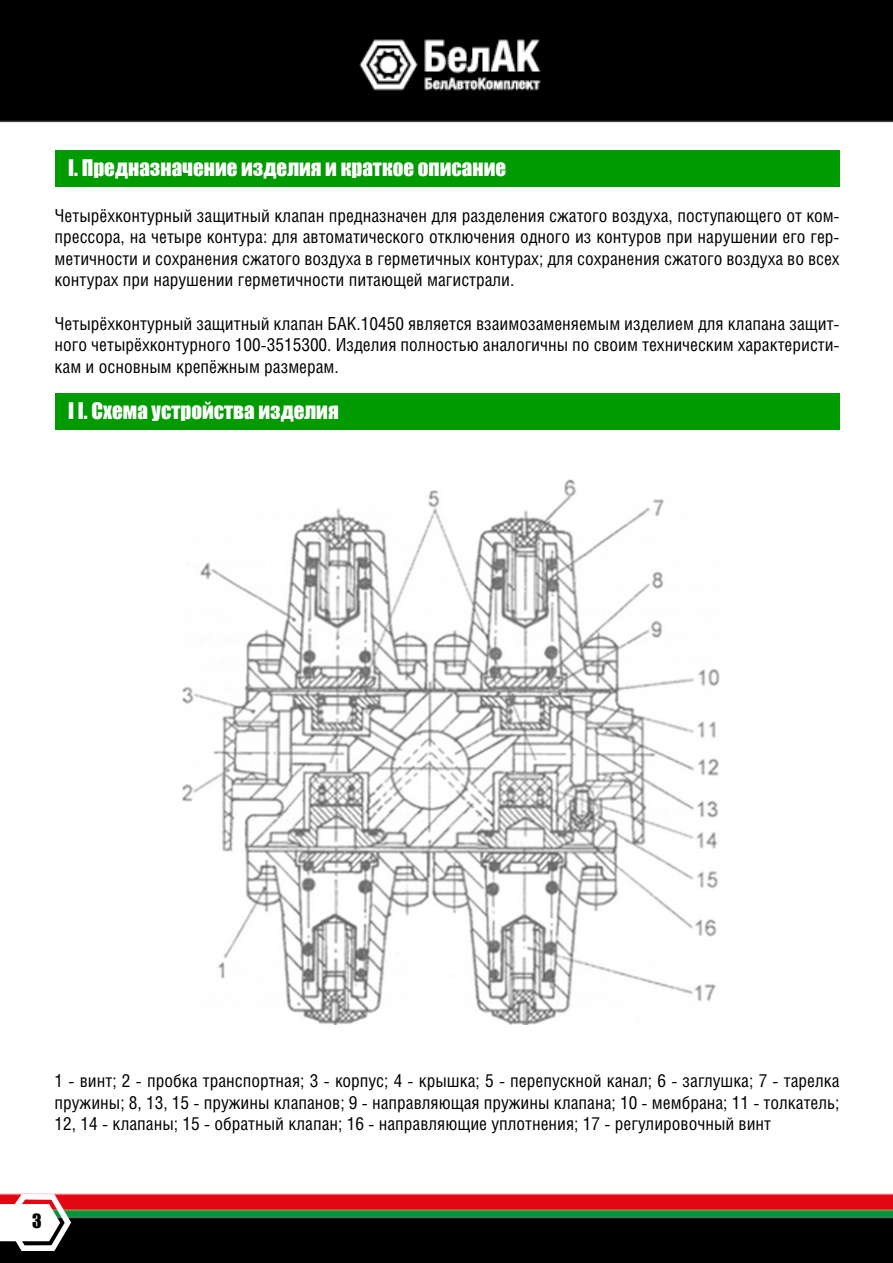
<style>
.page{position:relative;width:893px;height:1263px;background:#fff}
.page>*{position:absolute;margin:0;border:0;box-sizing:border-box;transform-origin:0 0}
.t1{font:21px "Impact";color:#fff}
.t2{font:18px/21.6px "Helios Cond C";color:#000;text-align:justify}
.t3{font:18px "Impact";color:#000}
</style>
<div class="page">
<img style="left:0;top:0;width:893px;height:1263px">
<svg style="left:0;top:1194px;width:71px;height:57px"></svg>
<div style="left:55px;top:150px;width:785px;height:36px;background:#009b00"></div>
<div style="left:55px;top:393px;width:785px;height:36px;background:#009b00"></div>
<img style="left:181px;top:478px;width:543px;height:546px">
<p class="t1" style="left:68px;top:151px;width:440px">I. Предназначение изделия и краткое описание</p>
<p class="t2" style="left:55px;top:204px;width:786px">Четырёхконтурный защитный клапан предназначен для разделения сжатого воздуха, поступающего от ком&shy;прессора, на четыре контура: для автоматического отключения одного из контуров при нарушении его гер&shy;метичности и сохранения сжатого воздуха в герметичных контурах; для сохранения сжатого воздуха во всех контурах при нарушении герметичности питающей магистрали.</p>
<p class="t2" style="left:55px;top:312px;width:786px">Четырёхконтурный защитный клапан БАК.10450 является взаимозаменяемым изделием для клапана защит&shy;ного четырёхконтурного 100-3515300. Изделия полностью аналогичны по своим техническим характеристи&shy;кам и основным крепёжным размерам.</p>
<p class="t1" style="left:68px;top:395px;width:272px">I I. Схема устройства изделия</p>
<p class="t2" style="left:55px;top:1069px;width:786px">1 - винт; 2 - пробка транспортная; 3 - корпус; 4 - крышка; 5 - перепускной канал; 6 - заглушка; 7 - тарелка пружины; 8, 13, 15 - пружины клапанов; 9 - направляющая пружины клапана; 10 - мембрана; 11 - толкатель; 12, 14 - клапаны; 15 - обратный клапан; 16 - направляющие уплотнения; 17 - регулировочный винт</p>
<p class="t3" style="left:32px;top:1206px;width:11px">3</p>
</div>
